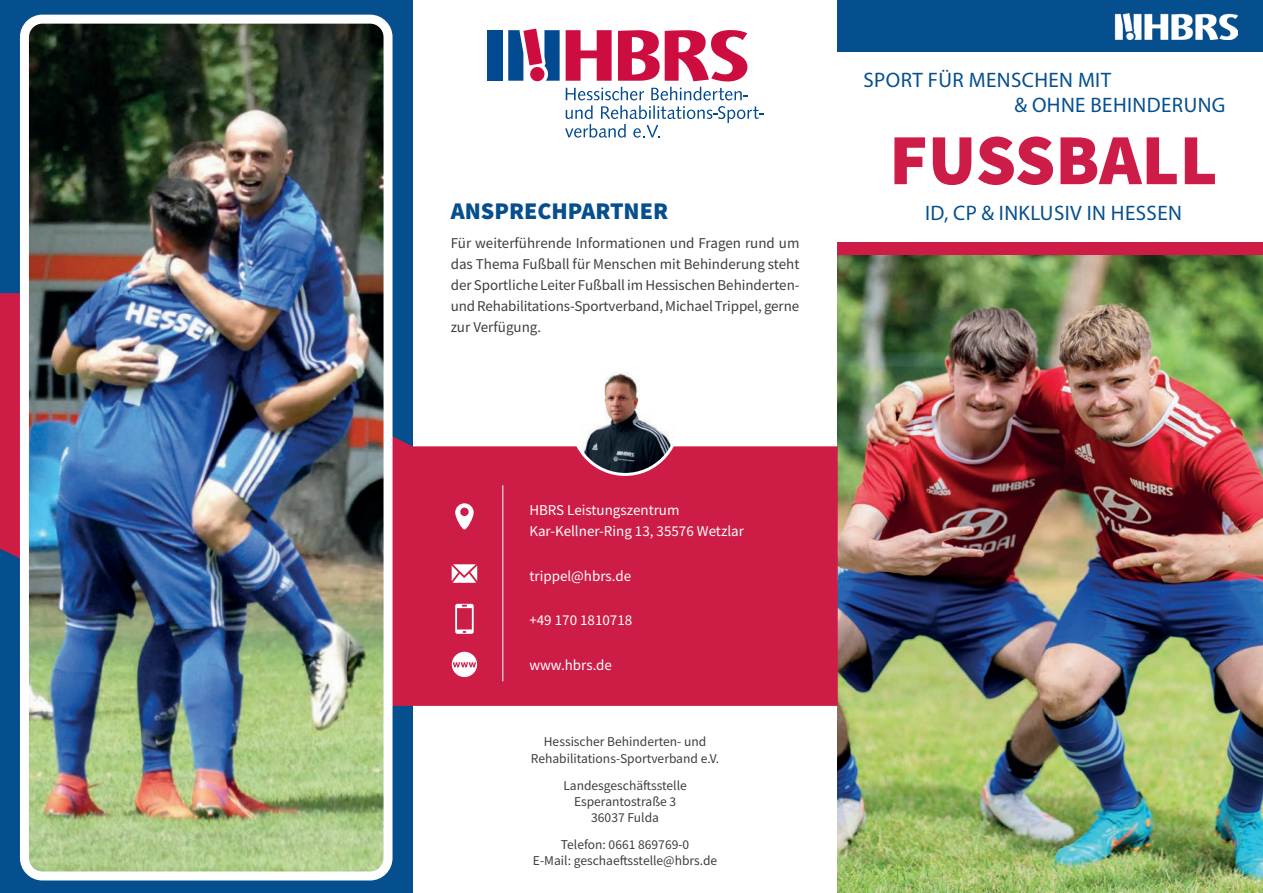
<style>
.page{position:relative;width:1263px;height:893px;background:#fff}
.page>*{position:absolute;margin:0;border:0;box-sizing:border-box;transform-origin:0 0}
.t1{font:900 72px "Source Sans Pro";color:#cd1c47}
.t2{font:900 24px "Source Sans Pro";color:#064f8e}
.t3{font:21px/25.2px "Myriad Pro";letter-spacing:.02em;color:#064f8e}
.t4{font:15px/21px "Source Sans Pro";letter-spacing:-.01em;color:#3e3e3f;text-align:justify}
.t5{font:15px/21px "Source Sans Pro";color:#fff}
.t6{font:13.5px/16.2px "Source Sans Pro";color:#3e3e3f;text-align:center}
</style>
<div class="page">
<img style="left:838px;top:255px;width:425px;height:638px">
<div style="left:0;top:0;width:412px;height:893px;background:#064f8e"></div>
<svg style="left:0;top:293px;width:838px;height:413px;fill:#cd1d46"></svg>
<hr style="left:502px;top:485px;width:1px;height:196px;background:#fff">
<svg style="left:455px;top:503px;width:19px;height:26px"></svg>
<svg style="left:455px;top:604px;width:19px;height:30px"></svg>
<svg style="left:452px;top:564px;width:25px;height:19px"></svg>
<svg style="left:452px;top:652px;width:25px;height:25px"></svg>
<img style="left:30px;top:25px;width:352px;height:845px">
<div style="left:20px;top:15px;width:372px;height:865px;border:9px solid #fff;border-radius:18px"></div>
<div style="left:487px;top:30px;width:15px;height:51px;background:#014990"></div>
<svg style="left:508px;top:29px;width:255px;height:109px"></svg>
<div style="left:838px;top:0;width:425px;height:51px;background:#064f8e"></div>
<img style="left:1114px;top:14px;width:123px;height:25px">
<img style="left:572px;top:368px;width:106px;height:106px;border-radius:53px">
<div style="left:570px;top:366px;width:110px;height:110px;border:3px solid #fff;border-radius:50%"></div>
<div style="left:838px;top:242px;width:425px;height:13px;background:#cd1d46"></div>
<h2 class="t2" style="left:451px;top:194px;width:219px">ANSPRECHPARTNER</h2>
<p class="t4" style="left:451px;top:233px;width:350px">Für weiterführende Informationen und Fragen rund um das Thema Fußball für Menschen mit Behinderung steht der Sportliche Leiter Fußball im Hessischen Behinderten&shy;und Rehabilitations-Sportverband, Michael Trippel, gerne zur Verfügung.</p>
<h3 class="t3" style="left:1015px;top:67px;width:212px;text-indent:-151px">SPORT FÜR MENSCHEN MIT<br>&amp; OHNE BEHINDERUNG</h3>
<h1 class="t1" style="left:889px;top:110px;width:330px">FUSSBALL</h1>
<h3 class="t3" style="left:925px;top:200px;width:258px">ID, CP &amp; INKLUSIV IN HESSEN</h3>
<p class="t5" style="left:529px;top:499px;width:216px">HBRS Leistungszentrum<br>Kar-Kellner-Ring 13, 35576 Wetzlar</p>
<p class="t5" style="left:529px;top:565px;width:103px">trippel@hbrs.de</p>
<p class="t5" style="left:529px;top:609px;width:104px">+49 170 1810718</p>
<p class="t5" style="left:529px;top:654px;width:84px">www.hbrs.de</p>
<p class="t6" style="left:531px;top:734px;width:190px">Hessischer Behinderten- und<br>Rehabilitations-Sportverband e.V.</p>
<p class="t6" style="left:563px;top:777px;width:125px">Landesgeschäftsstelle<br>Esperantostraße 3<br>36037 Fulda</p>
<p class="t6" style="left:533px;top:836px;width:186px">Telefon: 0661 869769-0<br>E-Mail: geschaeftsstelle@hbrs.de</p>
</div>
